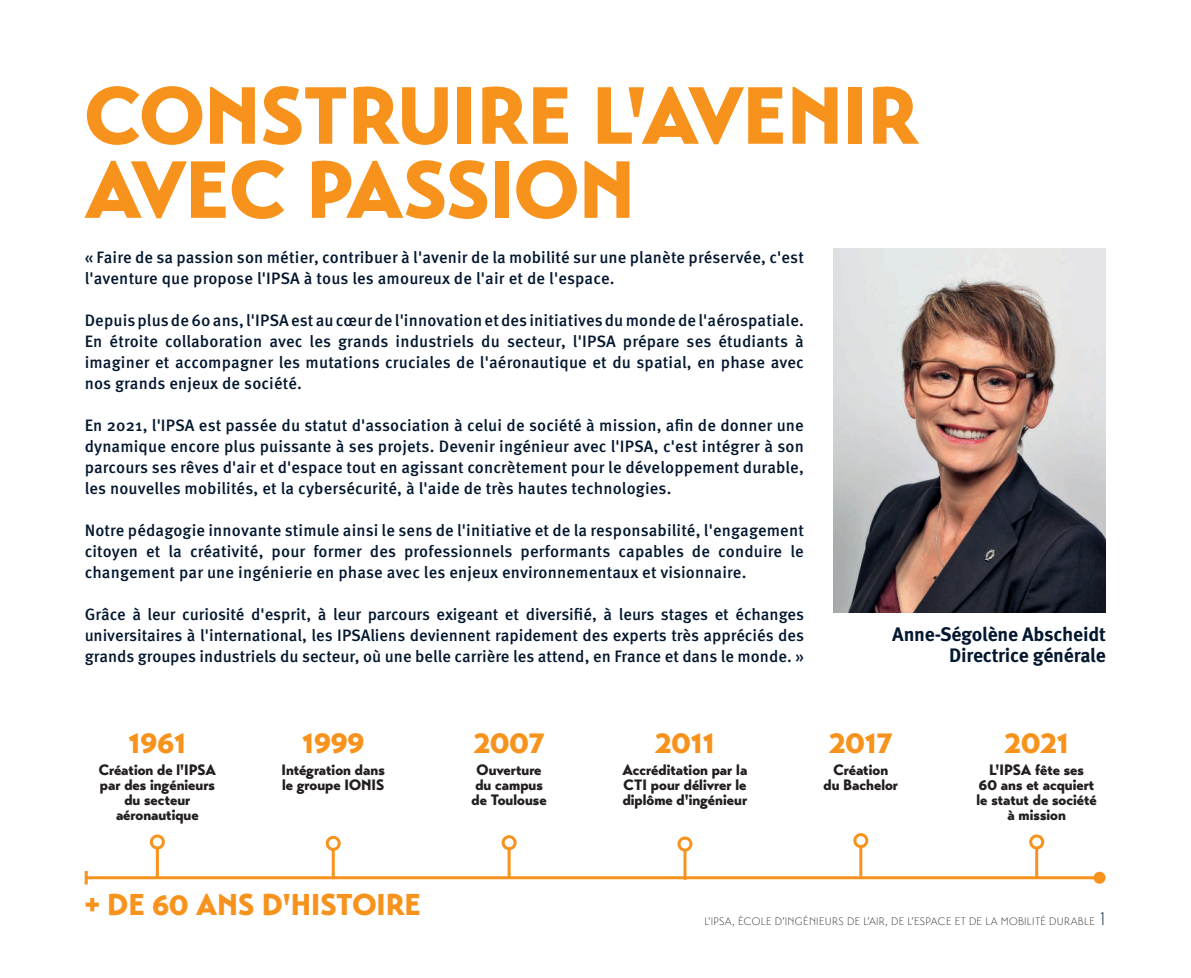
<style>
.page{position:relative;width:1191px;height:978px;background:#fff}
.page>*{position:absolute;margin:0;border:0;box-sizing:border-box;transform-origin:0 0}
.t1{font:900 80.4px/74.1px "Transat";color:#f7931d}
.t2{font:900 30px "Transat";color:#f7931d}
.t3{font:700 19.5px/21px "Meta Pro";letter-spacing:-.01em;color:#03172f;text-align:right}
.t4{font:500 16.5px/21px "Meta Pro";letter-spacing:.005em;color:#03172f;text-align:justify}
.t5{font:900 15px/15px "Transat";color:#231f20;text-align:center}
.t6{font:300 10.8px "Transat";letter-spacing:.03em;color:#312f30}
.s1{font-size:18px;color:#001d31}
</style>
<div class="page">
<img style="left:833px;top:249px;width:272px;height:363px">
<hr style="left:86px;top:876px;width:1013px;height:3px;background:#f7931d">
<svg style="left:85px;top:871px;width:3px;height:13px"></svg>
<div style="left:1093px;top:872px;width:12px;height:12px;background:#f7931d;border-radius:50%"></div>
<hr style="left:156px;top:848px;width:3px;height:30px;background:#f7931d">
<div style="left:150px;top:834px;width:15px;height:15px;border:3px solid #f7931d;border-radius:50%"></div>
<hr style="left:332px;top:849px;width:3px;height:30px;background:#f7931d">
<div style="left:326px;top:836px;width:15px;height:15px;border:3px solid #f7931d;border-radius:50%"></div>
<hr style="left:507px;top:849px;width:3px;height:29px;background:#f7931d">
<div style="left:501px;top:835px;width:15px;height:15px;border:3px solid #f7931d;border-radius:50%"></div>
<hr style="left:683px;top:850px;width:3px;height:30px;background:#f7931d">
<div style="left:677px;top:837px;width:15px;height:15px;border:3px solid #f7931d;border-radius:50%"></div>
<hr style="left:859px;top:847px;width:3px;height:29px;background:#f7931d">
<div style="left:853px;top:833px;width:15px;height:15px;border:3px solid #f7931d;border-radius:50%"></div>
<hr style="left:1035px;top:848px;width:3px;height:30px;background:#f7931d">
<div style="left:1029px;top:834px;width:15px;height:15px;border:3px solid #f7931d;border-radius:50%"></div>
<h1 class="t1" style="left:85px;top:81px;width:835px">CONSTRUIRE L'AVENIR<br>AVEC PASSION</h1>
<p class="t4" style="left:85px;top:248px;width:720px">« Faire de sa passion son métier, contribuer à l'avenir de la mobilité sur une planète préservée, c'est l'aventure que propose l'IPSA à tous les amoureux de l'air et de l'espace.</p>
<p class="t4" style="left:85px;top:311px;width:721px">Depuis plus de 60 ans, l'IPSA est au cœur de l'innovation et des initiatives du monde de l'aérospatiale.<br>En étroite collaboration avec les grands industriels du secteur, l'IPSA prépare ses étudiants à imaginer et accompagner les mutations cruciales de l'aéronautique et du spatial, en phase avec nos grands enjeux de société.</p>
<p class="t4" style="left:85px;top:416px;width:720px">En 2021, l'IPSA est passée du statut d'association à celui de société à mission, afin de donner une dynamique encore plus puissante à ses projets. Devenir ingénieur avec l'IPSA, c'est intégrer à son parcours ses rêves d'air et d'espace tout en agissant concrètement pour le développement durable, les nouvelles mobilités, et la cybersécurité, à l'aide de très hautes technologies.</p>
<p class="t4" style="left:85px;top:521px;width:721px">Notre pédagogie innovante stimule ainsi le sens de l'initiative et de la responsabilité, l'engagement citoyen et la créativité, pour former des professionnels performants capables de conduire le changement par une ingénierie en phase avec les enjeux environnementaux et visionnaire.</p>
<p class="t4" style="left:85px;top:605px;width:721px">Grâce à leur curiosité d'esprit, à leur parcours exigeant et diversifié, à leurs stages et échanges universitaires à l'international, les IPSAliens deviennent rapidement des experts très appréciés des grands groupes industriels du secteur, où une belle carrière les attend, en France et dans le monde. »</p>
<p class="t3" style="left:892px;top:625px;width:215px">Anne-Ségolène Abscheidt<br>Directrice générale</p>
<h2 class="t2" style="left:129px;top:726px;width:59px">1961</h2>
<p class="t5" style="left:99px;top:762px;width:119px">Création de l'IPSA par des ingénieurs du secteur aéronautique</p>
<h2 class="t2" style="left:302px;top:726px;width:64px">1999</h2>
<p class="t5" style="left:282px;top:762px;width:105px;text-align:left">Intégration dans le groupe IONIS</p>
<h2 class="t2" style="left:474px;top:726px;width:72px">2007</h2>
<p class="t5" style="left:471px;top:762px;width:77px">Ouverture du campus de Toulouse</p>
<h2 class="t2" style="left:655px;top:726px;width:61px">2011</h2>
<p class="t5" style="left:622px;top:762px;width:126px;text-align:justify">Accréditation par la CTI pour délivrer le diplôme d'ingénieur</p>
<h2 class="t2" style="left:829px;top:726px;width:65px">2017</h2>
<p class="t5" style="left:823px;top:762px;width:76px">Création<br>du Bachelor</p>
<h2 class="t2" style="left:1004px;top:726px;width:66px">2021</h2>
<p class="t5" style="left:976px;top:762px;width:122px">L'IPSA fête ses<br>60 ans et acquiert le statut de société à mission</p>
<h2 class="t2" style="left:85px;top:888px;width:338px">+ DE 60 ANS D'HISTOIRE</h2>
<p class="t6" style="left:704px;top:916px;width:403px">L'IPSA, ÉCOLE D’INGÉNIEURS DE L’AIR, DE L’ESPACE ET DE LA MOBILITÉ DURABLE <span class="s1">1</span></p>
</div>
